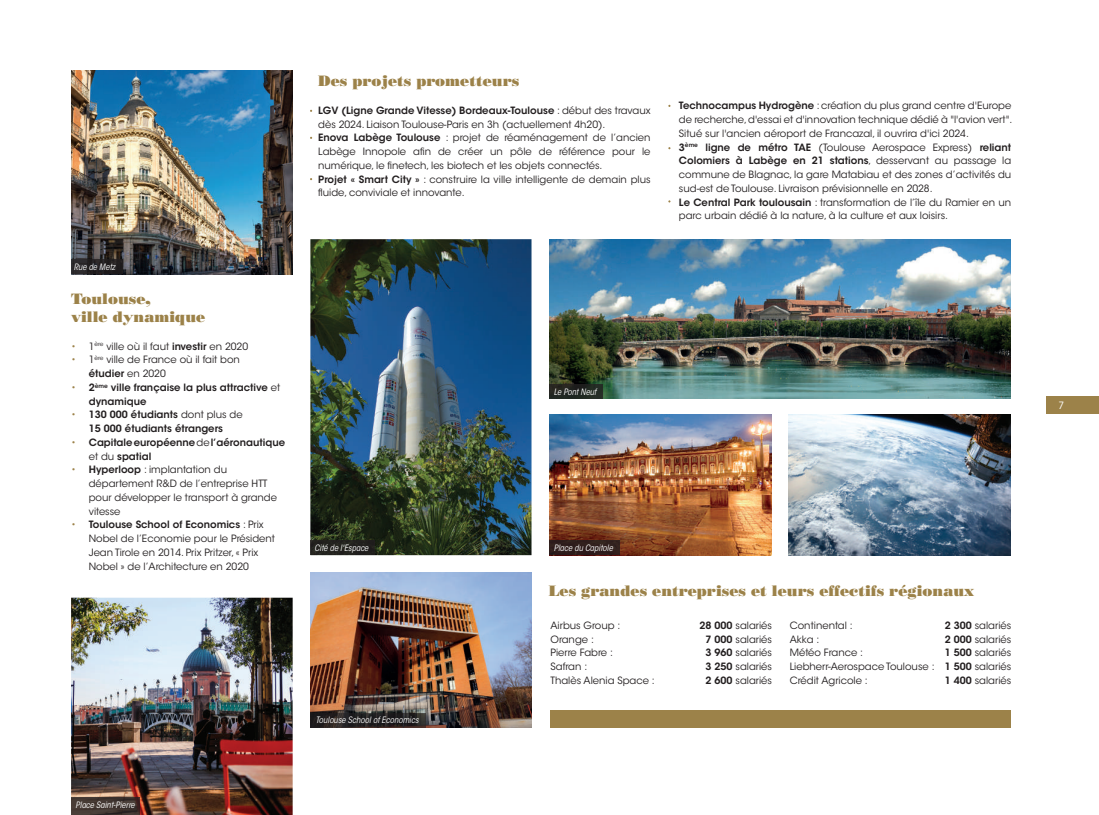
<style>
.page{position:relative;width:1099px;height:815px;background:#fff}
.page>*{position:absolute;margin:0;border:0;box-sizing:border-box;transform-origin:0 0}
.t1{font:15px/18px "Bodoni Poster";color:#9c8249}
.t2{font:10px/13.8px "ITC Avant Garde Std";color:#231f20}
.t3{font:600 10px/13.8px "ITC Avant Garde Std";color:#231f20}
.t4{font:10px "ITC Avant Garde Std";color:#fff}
.t5{font:italic condensed 8.75px "ITC Avant Garde Std";color:#fff}
.s1{color:#9c8249}
.s2{font-weight:600}
.s3{font-weight:400;color:#9c8249}
.s4{font-weight:400}
</style>
<div class="page">
<div style="left:1045px;top:397px;width:53px;height:17px;background:#9c8249"></div>
<img style="left:71px;top:71px;width:222px;height:203px">
<img style="left:549px;top:414px;width:222px;height:141px">
<img style="left:789px;top:414px;width:221px;height:141px">
<img style="left:549px;top:240px;width:461px;height:159px">
<img style="left:71px;top:598px;width:222px;height:217px">
<img style="left:310px;top:239px;width:221px;height:316px">
<div style="left:549px;top:710px;width:461px;height:18px;background:#9c8249"></div>
<img style="left:310px;top:573px;width:222px;height:155px">
<svg style="left:71px;top:797px;width:69px;height:18px"></svg>
<div style="left:71px;top:260px;width:51px;height:14px;background:#231f20"></div>
<div style="left:310px;top:540px;width:65px;height:15px;background:#231f20"></div>
<svg style="left:310px;top:713px;width:115px;height:15px;background:#262222"></svg>
<div style="left:549px;top:540px;width:71px;height:15px;background:#301e1c"></div>
<div style="left:549px;top:384px;width:53px;height:15px;background:#222721"></div>
<p class="t5" style="left:74px;top:261px;width:43px">Rue de Metz</p>
<h1 class="t1" style="left:71px;top:290px;width:136px">Toulouse,<br>ville dynamique</h1>
<p class="t2" style="left:71px;top:339px;width:178px"><span class="s1">•</span> 1<sup>ère</sup> ville où il faut <span class="s2">investir</span> en 2020</p>
<p class="t2" style="left:89px;top:353px;width:153px;text-indent:-18px"><span class="s1">•</span> 1<sup>ère</sup> ville de France où il fait bon <span class="s2">étudier</span> en 2020</p>
<p class="t3" style="left:89px;top:380px;width:193px;text-indent:-18px"><span class="s3">•</span> 2<sup>ème</sup> ville française la plus attractive <span class="s4">et </span>dynamique</p>
<p class="t3" style="left:71px;top:408px;width:173px;text-align:center"><span class="s3">•</span> 130 000 étudiants <span class="s4">dont plus de<br></span>15 000 étudiants étrangers</p>
<p class="t3" style="left:89px;top:435px;width:198px;text-indent:-18px"><span class="s3">•</span> Capitale européenne <span class="s4">de</span> l’aéronautique <span class="s4">et du</span> spatial</p>
<p class="t2" style="left:89px;top:463px;width:190px;text-indent:-18px"><span class="s1">•</span> <span class="s2">Hyperloop</span> : implantation du département R&amp;D de l’entreprise HTT pour développer le transport à grande vitesse</p>
<p class="t2" style="left:89px;top:518px;width:188px;text-indent:-18px"><span class="s1">•</span> <span class="s2">Toulouse School of Economics</span> : Prix Nobel de l’Economie pour le Président Jean Tirole en 2014. Prix Pritzer, « Prix Nobel » de l’Architecture en 2020</p>
<h1 class="t1" style="left:318px;top:72px;width:203px">Des projets prometteurs</h1>
<p class="t2" style="left:318px;top:103px;width:334px"><span class="s2">LGV (Ligne Grande Vitesse) Bordeaux-Toulouse</span> : début des travaux dès 2024. Liaison Toulouse-Paris en 3h (actuellement 4h20).<br><span class="s2">Enova Labège Toulouse</span> : projet de réaménagement de l’ancien Labège Innopole afin de créer un pôle de référence pour le numérique, le finetech, les biotech et les objets connectés.<br><span class="s2">Projet « Smart City »</span> : construire la ville intelligente de demain plus fluide, conviviale et innovante.</p>
<p class="t2" style="left:679px;top:99px;width:335px"><span class="s2">Technocampus Hydrogène</span> : création du plus grand centre d'Europe de recherche, d'essai et d'innovation technique dédié à "l'avion vert".<br>Situé sur l'ancien aéroport de Francazal, il ouvrira d'ici 2024.<br><span class="s2">3</span><sup>ème</sup> <span class="s2">ligne de métro TAE</span> (Toulouse Aerospace Express) <span class="s2">reliant Colomiers à Labège en 21 stations</span>, desservant au passage la commune de Blagnac, la gare Matabiau et des zones d’activités du sud-est de Toulouse. Livraison prévisionnelle en 2028.<br><span class="s2">Le Central Park toulousain</span> : transformation de l’île du Ramier en un parc urbain dédié à la nature, à la culture et aux loisirs.</p>
<p class="t5" style="left:314px;top:542px;width:55px">Cité de l'Espace</p>
<p class="t5" style="left:316px;top:714px;width:104px">Toulouse School of Economics</p>
<p class="t5" style="left:553px;top:386px;width:44px">Le Pont Neuf</p>
<p class="t5" style="left:553px;top:542px;width:61px">Place du Capitole</p>
<h1 class="t1" style="left:549px;top:581px;width:427px">Les grandes entreprises et leurs effectifs régionaux</h1>
<p class="t2" style="left:550px;top:618px;width:71px">Airbus Group :</p>
<p class="t2" style="left:699px;top:618px;width:74px"><span class="s2">28 000</span> salariés</p>
<p class="t2" style="left:550px;top:632px;width:45px">Orange :</p>
<p class="t2" style="left:705px;top:632px;width:68px"><span class="s2">7 000</span> salariés</p>
<p class="t2" style="left:550px;top:646px;width:64px">Pierre Fabre :</p>
<p class="t2" style="left:705px;top:646px;width:68px"><span class="s2">3 960</span> salariés</p>
<p class="t2" style="left:550px;top:660px;width:38px">Safran :</p>
<p class="t2" style="left:705px;top:660px;width:68px"><span class="s2">3 250</span> salariés</p>
<p class="t2" style="left:550px;top:673px;width:106px">Thalès Alenia Space :</p>
<p class="t2" style="left:705px;top:673px;width:68px"><span class="s2">2 600</span> salariés</p>
<p class="t2" style="left:789px;top:618px;width:64px">Continental :</p>
<p class="t2" style="left:944px;top:618px;width:68px"><span class="s2">2 300</span> salariés</p>
<p class="t2" style="left:789px;top:632px;width:31px">Akka :</p>
<p class="t2" style="left:944px;top:632px;width:68px"><span class="s2">2 000</span> salariés</p>
<p class="t2" style="left:789px;top:646px;width:75px">Météo France :</p>
<p class="t2" style="left:789px;top:646px;width:223px;text-align:justify;text-indent:155px"><span class="s2">1 500</span> salariés Liebherr-Aerospace Toulouse : <span class="s2">1 500</span> salariés Crédit Agricole :</p>
<p class="t2" style="left:944px;top:673px;width:68px"><span class="s2">1 400</span> salariés</p>
<p class="t5" style="left:75px;top:799px;width:61px">Place Saint-Pierre</p>
<p class="t4" style="left:1058px;top:399px;width:7px">7</p>
</div>
